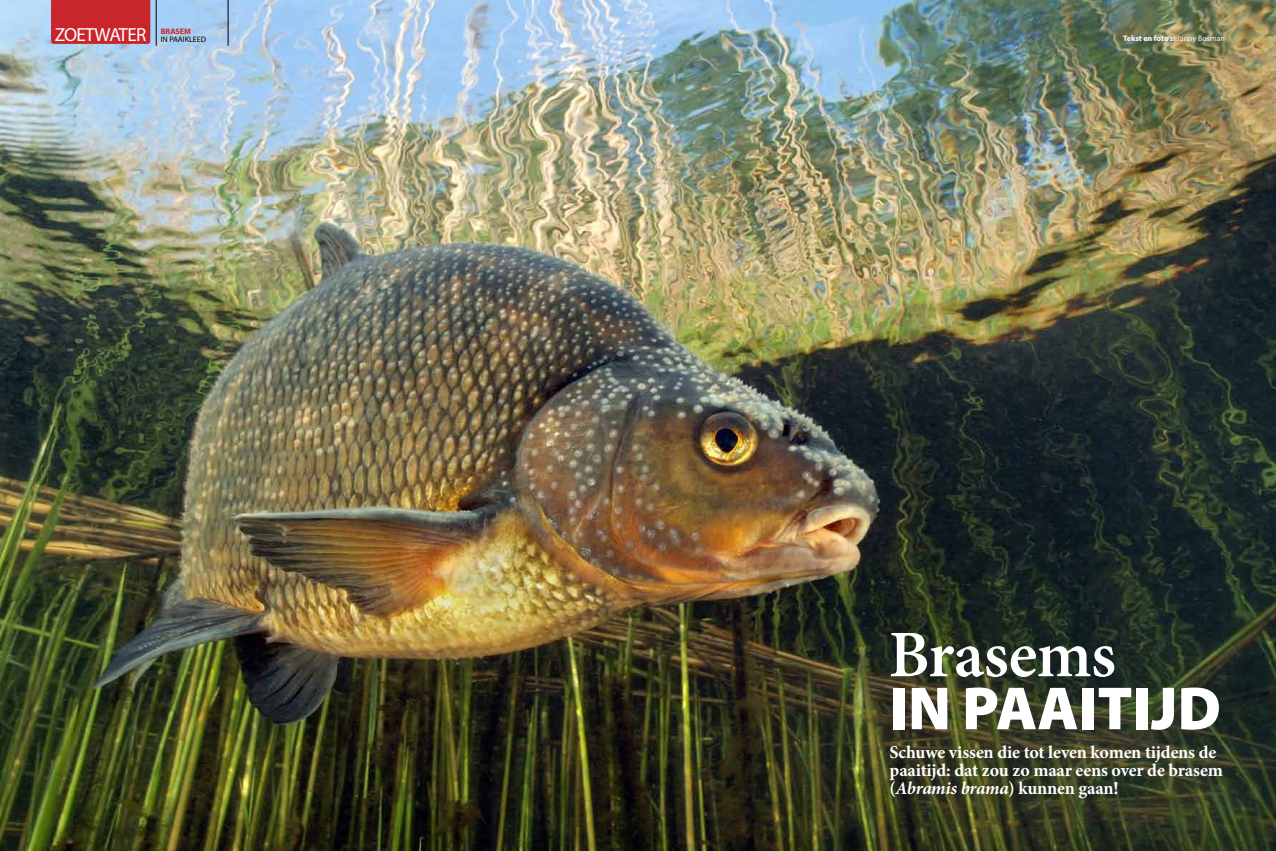
<style>
.page{position:relative;width:1276px;height:851px;background:#fff}
.page>*{position:absolute;margin:0;border:0;box-sizing:border-box;transform-origin:0 0}
.t1{font:600 66.5px "Minion Pro";letter-spacing:-.01em;color:#fff}
.t2{font:900 61.3px "Myriad Pro";color:#fff}
.t3{font:19px "Myriad Pro";letter-spacing:-.03em;color:#fff}
.t4{font:700 18px/18px "Minion Pro";letter-spacing:-.01em;color:#fff}
.t5{font:700 8px "Myriad Pro";color:#fff}
.t6{font:8px "Myriad Pro";color:#000}
.t7{font:700 8px "Myriad Pro";color:#c9252c}
.s1{font-weight:400}
.s2{font-style:italic}
</style>
<div class="page">
<img style="left:0;top:0;width:1276px;height:850px">
<hr style="left:156px;top:0;width:1px;height:46px;background:#000">
<hr style="left:228px;top:0;width:1px;height:46px;background:#000">
<div style="left:51px;top:0;width:99px;height:44px;background:#c9252c"></div>
<p class="t7" style="left:161px;top:26px;width:32px">BRASEM</p>
<p class="t3" style="left:55px;top:23px;width:93px">ZOETWATER</p>
<p class="t6" style="left:161px;top:34px;width:47px">IN PAAIKLEED</p>
<p class="t5" style="left:1123px;top:34px;width:103px">Tekst en foto’s: <span class="s1">Janny Bosman</span></p>
<h1 class="t1" style="left:888px;top:608px;width:229px">Brasems</h1>
<h2 class="t2" style="left:889px;top:673px;width:333px">IN PAAITIJD</h2>
<p class="t4" style="left:889px;top:743px;width:335px">Schuwe vissen die tot leven komen tijdens de paaitijd: dat zou zo maar eens over de brasem (<span class="s2">Abramis brama</span>) kunnen gaan!</p>
</div>
